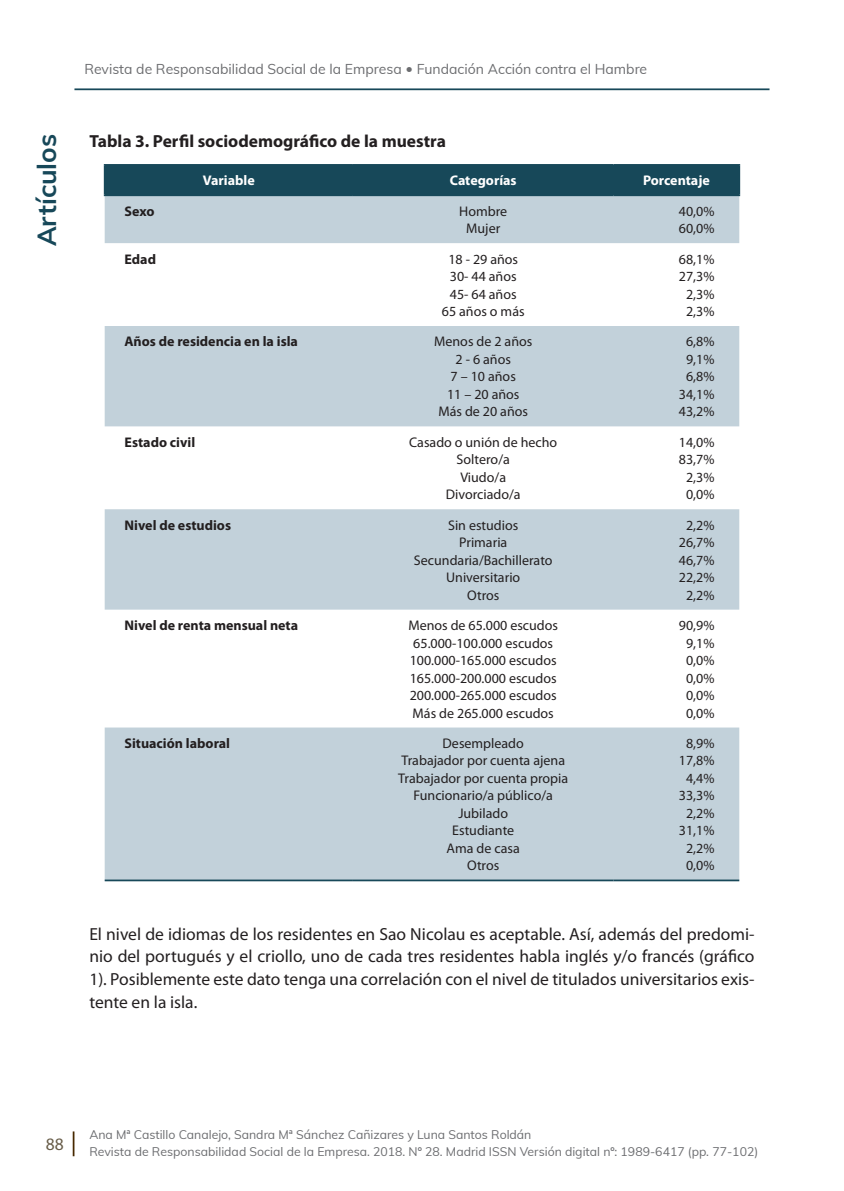
<style>
.page{position:relative;width:844px;height:1191px;background:#fff}
.page>*{position:absolute;margin:0;border:0;box-sizing:border-box;transform-origin:0 0}
.t1{font:700 26.25px "Muli";color:#174859}
.t2{font:17.5px/22.8px "Myriad Pro";color:#231f20;text-align:justify}
.t3{font:700 17.5px "Myriad Pro";color:#231f20}
.t4{font:17.5px "Myriad Pro";color:#685d49}
.t5{font:14px/17.5px "Myriad Pro";color:#231f20;text-align:center}
.t6{font:700 14px "Myriad Pro";color:#231f20}
.t7{font:14px "Muli";color:#6c6d70}
.t8{font:700 14px "Myriad Pro";color:#fff}
.t9{font:12.25px/17.5px "Muli";color:#6c6d70}
.s1{font-family:"Verdana"}
</style>
<div class="page">
<svg style="left:73px;top:1131px;width:1px;height:25px"></svg>
<hr style="left:74px;top:88px;width:695px;height:2px;background:#174859">
<svg style="left:105px;top:196px;width:634px;height:683px;fill:#c2d1da"></svg>
<hr style="left:105px;top:879px;width:248px;height:2px;background:#174859">
<hr style="left:353px;top:879px;width:260px;height:2px;background:#174859">
<hr style="left:613px;top:879px;width:126px;height:2px;background:#174859">
<hr style="left:104px;top:164px;width:249px;height:2px;background:#174859">
<div style="left:104px;top:165px;width:634px;height:29px;background:#174859"></div>
<hr style="left:353px;top:164px;width:260px;height:2px;background:#174859">
<hr style="left:613px;top:164px;width:127px;height:2px;background:#174859">
<hr style="left:738px;top:166px;width:2px;height:28px;background:#174859">
<hr style="left:104px;top:194px;width:249px;height:2px;background:#174859">
<hr style="left:353px;top:194px;width:260px;height:2px;background:#174859">
<hr style="left:613px;top:194px;width:127px;height:2px;background:#174859">
<p class="t7" style="left:84px;top:58px;width:564px">Revista de Responsabilidad Social de la Empresa <span class="s1">•</span> Fundación Acción contra el Hambre</p>
<h1 class="t1" style="left:28px;top:246px;width:114px;rotate:-90deg">Artículos</h1>
<p class="t3" style="left:89px;top:130px;width:358px">Tabla 3. Perfil sociodemográfico de la muestra</p>
<p class="t8" style="left:203px;top:171px;width:53px">Variable</p>
<p class="t8" style="left:449px;top:171px;width:68px">Categorías</p>
<p class="t8" style="left:643px;top:171px;width:68px">Porcentaje</p>
<p class="t6" style="left:124px;top:202px;width:31px">Sexo</p>
<p class="t5" style="left:459px;top:202px;width:49px">Hombre<br>Mujer</p>
<p class="t5" style="left:678px;top:202px;width:37px;text-align:left">40,0%<br>60,0%</p>
<p class="t6" style="left:124px;top:250px;width:33px">Edad</p>
<p class="t5" style="left:442px;top:250px;width:84px">18 - 29 años<br>30- 44 años<br>45- 64 años<br>65 años o más</p>
<p class="t5" style="left:678px;top:250px;width:37px">68,1%<br>27,3%<br>2,3%<br>2,3%</p>
<p class="t6" style="left:124px;top:332px;width:175px">Años de residencia en la isla</p>
<p class="t5" style="left:434px;top:333px;width:100px">Menos de 2 años<br>2 - 6 años<br>7 – 10 años<br>11 – 20 años<br>Más de 20 años</p>
<p class="t5" style="left:678px;top:333px;width:37px">6,8%<br>9,1%<br>6,8%<br>34,1%<br>43,2%</p>
<p class="t6" style="left:124px;top:433px;width:72px">Estado civil</p>
<p class="t5" style="left:409px;top:433px;width:149px">Casado o unión de hecho<br>Soltero/a<br>Viudo/a<br>Divorciado/a</p>
<p class="t5" style="left:678px;top:433px;width:37px">14,0%<br>83,7%<br>2,3%<br>0,0%</p>
<p class="t6" style="left:124px;top:516px;width:108px">Nivel de estudios</p>
<p class="t5" style="left:414px;top:516px;width:140px">Sin estudios<br>Primaria<br>Secundaria/Bachillerato<br>Universitario<br>Otros</p>
<p class="t5" style="left:678px;top:516px;width:37px">2,2%<br>26,7%<br>46,7%<br>22,2%<br>2,2%</p>
<p class="t6" style="left:124px;top:616px;width:175px">Nivel de renta mensual neta</p>
<p class="t5" style="left:408px;top:616px;width:151px;text-align:left">Menos de 65.000 escudos<br>65.000-100.000 escudos<br>100.000-165.000 escudos<br>165.000-200.000 escudos<br>200.000-265.000 escudos<br>Más de 265.000 escudos</p>
<p class="t5" style="left:678px;top:616px;width:37px">90,9%<br>9,1%<br>0,0%<br>0,0%<br>0,0%<br>0,0%</p>
<p class="t6" style="left:124px;top:734px;width:107px">Situación laboral</p>
<p class="t5" style="left:398px;top:734px;width:171px">Desempleado<br>Trabajador por cuenta ajena<br>Trabajador por cuenta propia<br>Funcionario/a público/a<br>Jubilado<br>Estudiante<br>Ama de casa<br>Otros</p>
<p class="t5" style="left:678px;top:734px;width:37px">8,9%<br>17,8%<br>4,4%<br>33,3%<br>2,2%<br>31,1%<br>2,2%<br>0,0%</p>
<p class="t2" style="left:89px;top:922px;width:666px">El nivel de idiomas de los residentes en Sao Nicolau es aceptable. Así, además del predomi&shy;nio del portugués y el criollo, uno de cada tres residentes habla inglés y/o francés (gráfico 1). Posiblemente este dato tenga una correlación con el nivel de titulados universitarios exis&shy;tente en la isla.</p>
<p class="t4" style="left:46px;top:1133px;width:19px">88</p>
<p class="t9" style="left:89px;top:1125px;width:670px">Ana Mª Castillo Canalejo, Sandra Mª Sánchez Cañizares y Luna Santos Roldán<br>Revista de Responsabilidad Social de la Empresa. 2018. Nº 28. Madrid ISSN Versión digital nº: 1989-6417 (pp. 77-102)</p>
</div>
